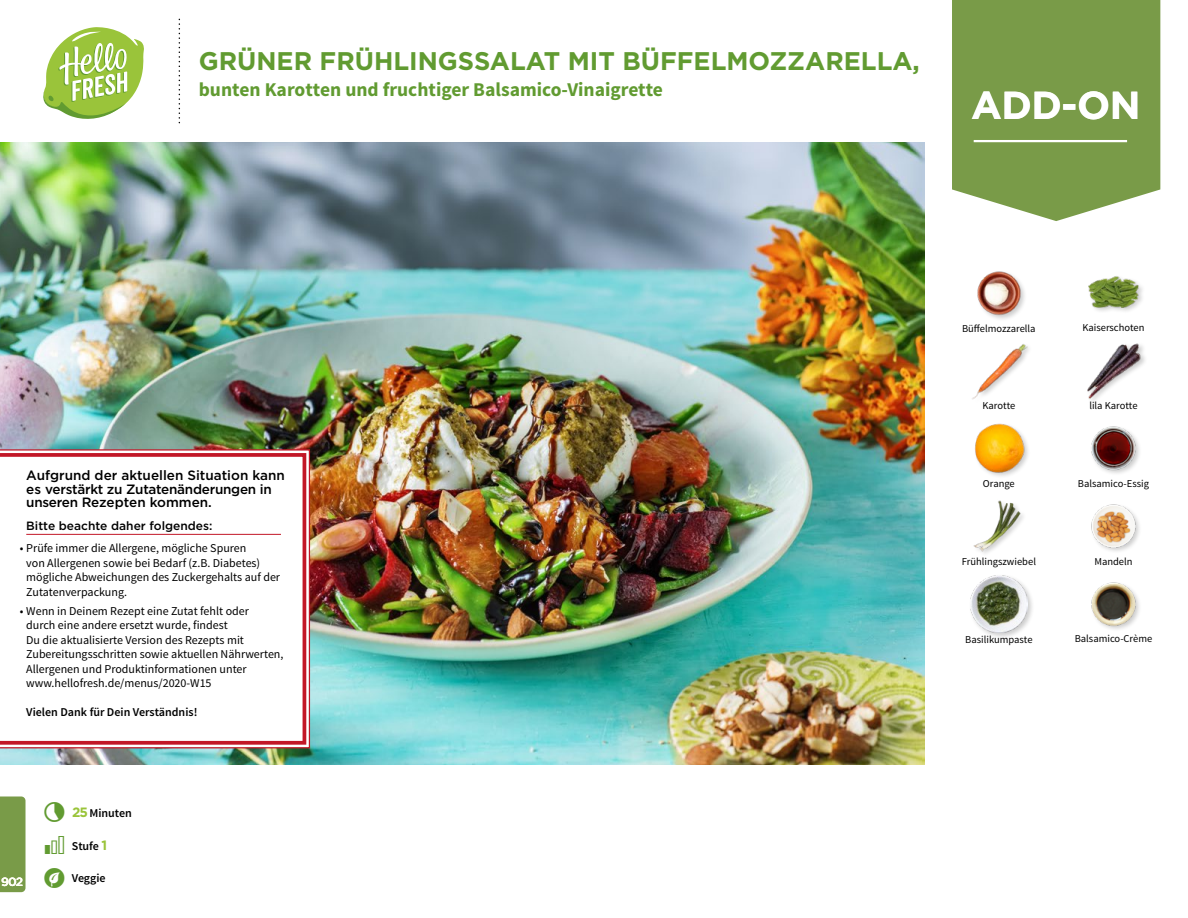
<style>
.page{position:relative;width:1188px;height:918px;background:#fff}
.page>*{position:absolute;margin:0;border:0;box-sizing:border-box;transform-origin:0 0}
.t1{font:700 39px "Gotham";color:#fff}
.t2{font:700 25.5px "Gotham";color:#619b31}
.t3{font:700 19.5px "Source Sans Pro";color:#619b31}
.t4{font:500 13.5px/13.5px "Gotham";letter-spacing:-.01em;color:#000}
.t5{font:12px/14.4px "Source Sans Pro";color:#000}
.t6{font:600 12px "Source Sans Pro";color:#000}
.t7{font:500 12px "Gotham";color:#000}
.t8{font:500 12px "Gotham";color:#fffef7}
.t9{font:10.5px "Source Sans Pro";color:#000}
.s1{font-family:"Gotham";font-weight:700;font-size:13.5px;color:#9ac43a}
</style>
<div class="page">
<img style="left:1091px;top:582px;width:49px;height:48px">
<div style="left:969px;top:574px;width:65px;height:65px;background:#000;opacity:.2"></div>
<img style="left:970px;top:575px;width:58px;height:58px">
<img style="left:973px;top:500px;width:50px;height:54px">
<img style="left:1091px;top:504px;width:49px;height:47px">
<img style="left:1091px;top:426px;width:49px;height:48px">
<img style="left:975px;top:423px;width:53px;height:53px">
<img style="left:972px;top:344px;width:55px;height:55px">
<img style="left:1087px;top:343px;width:55px;height:56px">
<img style="left:1088px;top:276px;width:54px;height:34px">
<img style="left:977px;top:271px;width:48px;height:48px">
<svg style="left:43px;top:27px;width:101px;height:92px"></svg>
<div style="left:0;top:796px;width:26px;height:96px;background:#799b48"></div>
<svg style="left:952px;top:0;width:208px;height:221px;background:#82a255"></svg>
<hr style="left:974px;top:140px;width:153px;height:2px;background:#fff">
<img style="left:0;top:142px;width:925px;height:623px">
<svg style="left:0;top:449px;width:311px;height:300px"></svg>
<svg style="left:0;top:453px;width:306px;height:292px"></svg>
<h2 class="t2" style="left:199px;top:44px;width:723px">GRÜNER FRÜHLINGSSALAT MIT BÜFFELMOZZARELLA,</h2>
<h3 class="t3" style="left:199px;top:77px;width:466px">bunten Karotten und fruchtiger Balsamico-Vinaigrette</h3>
<h1 class="t1" style="left:971px;top:80px;width:171px">ADD-ON</h1>
<p class="t4" style="left:26px;top:469px;width:260px">Aufgrund der aktuellen Situation kann es verstärkt zu Zutatenänderungen in unseren Rezepten kommen.</p>
<p class="t7" style="left:26px;top:518px;width:188px">Bitte beachte daher folgendes:</p>
<p class="t5" style="left:26px;top:541px;width:255px;text-indent:-6px">• Prüfe immer die Allergene, mögliche Spuren<br>von Allergenen sowie bei Bedarf (z.B. Diabetes) mögliche Abweichungen des Zuckergehalts auf der Zutatenverpackung.</p>
<p class="t5" style="left:26px;top:604px;width:259px;text-indent:-6px">• Wenn in Deinem Rezept eine Zutat fehlt oder<br>durch eine andere ersetzt wurde, findest<br>Du die aktualisierte Version des Rezepts mit Zubereitungsschritten sowie aktuellen Nährwerten, Allergenen und Produktinformationen unter www.hellofresh.de/menus/2020-W15</p>
<p class="t6" style="left:26px;top:704px;width:173px">Vielen Dank für Dein Verständnis!</p>
<p class="t6" style="left:72px;top:805px;width:61px"><span class="s1">25</span> Minuten</p>
<p class="t8" style="left:9px;top:872px;width:6px">1</p>
<p class="t8" style="left:1px;top:874px;width:23px">902</p>
<p class="t6" style="left:72px;top:838px;width:37px">Stufe <span class="s1">1</span></p>
<p class="t6" style="left:72px;top:870px;width:35px">Veggie</p>
<p class="t9" style="left:962px;top:322px;width:75px">Büffelmozzarella</p>
<p class="t9" style="left:1082px;top:321px;width:64px">Kaiserschoten</p>
<p class="t9" style="left:982px;top:399px;width:34px">Karotte</p>
<p class="t9" style="left:1089px;top:399px;width:50px">lila Karotte</p>
<p class="t9" style="left:983px;top:477px;width:33px">Orange</p>
<p class="t9" style="left:1078px;top:477px;width:73px">Balsamico-Essig</p>
<p class="t9" style="left:962px;top:555px;width:76px">Frühlingszwiebel</p>
<p class="t9" style="left:1094px;top:555px;width:40px">Mandeln</p>
<p class="t9" style="left:965px;top:633px;width:69px">Basilikumpaste</p>
<p class="t9" style="left:1075px;top:632px;width:79px">Balsamico-Crème</p>
</div>
